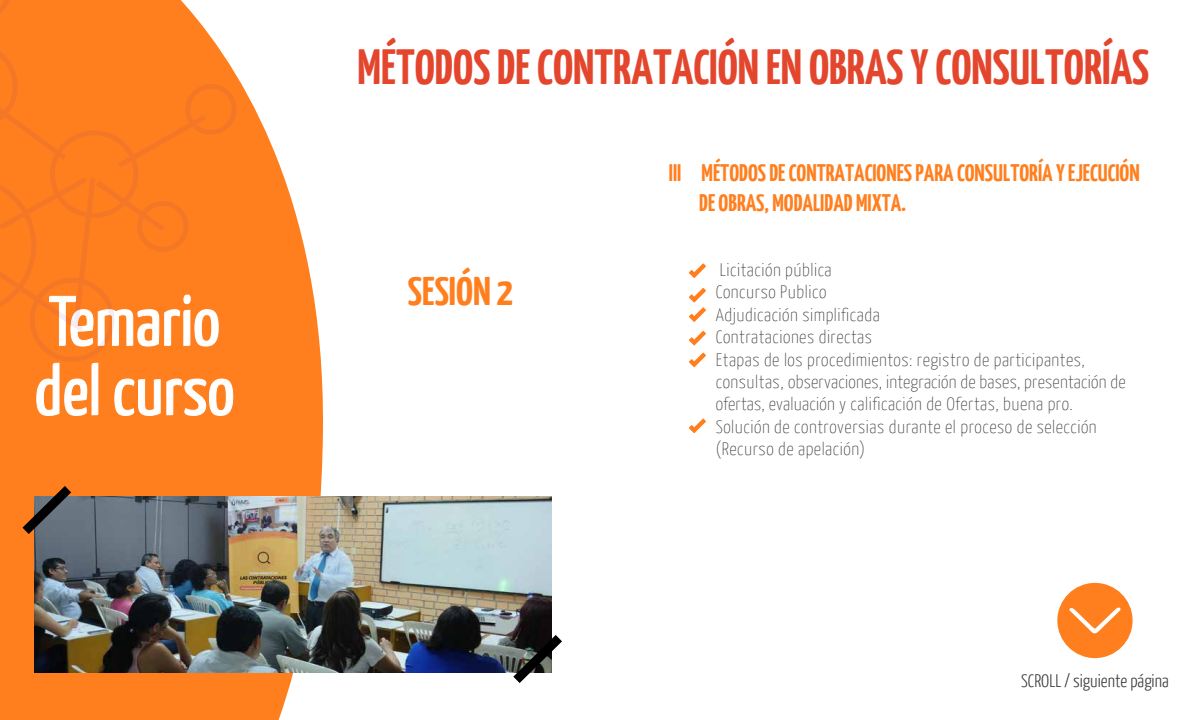
<style>
.page{position:relative;width:1200px;height:720px;background:#fff}
.page>*{position:absolute;margin:0;border:0;box-sizing:border-box;transform-origin:0 0}
.t1{font:70px/69.4px "Yanone Kaffeesatz";color:#fff;scale:1.04 1}
.t2{font:700 49.4px "Yanone Kaffeesatz";color:#e3462d}
.t3{font:700 40px "Yanone Kaffeesatz";color:#ff7f1f;scale:1.04 1}
.t4{font:700 24px/29.8px "Yanone Kaffeesatz";color:#ff7f1f}
.t5{font:300 18.2px "Yanone Kaffeesatz";color:#3c3c3b}
.t6{font:100 18.1px/22.4px "Yanone Kaffeesatz";letter-spacing:.03em;color:#3c3c3b}
</style>
<div class="page">
<div style="left:1057px;top:583px;width:76px;height:75px;background:#ff7f1f;border-radius:50%"></div>
<svg style="left:1069px;top:607px;width:52px;height:27px"></svg>
<svg style="left:0;top:0;width:326px;height:720px;fill:#ff7f1f"></svg>
<img style="left:34px;top:496px;width:518px;height:176px">
<svg style="left:13px;top:476px;width:68px;height:68px"></svg>
<svg style="left:504px;top:625px;width:58px;height:58px"></svg>
<svg style="left:0;top:0;width:13px;height:25px"></svg>
<svg style="left:0;top:37px;width:237px;height:379px"></svg>
<svg style="left:689px;top:263px;width:17px;height:15px"></svg>
<svg style="left:689px;top:288px;width:17px;height:34px"></svg>
<svg style="left:689px;top:331px;width:17px;height:14px"></svg>
<svg style="left:689px;top:353px;width:17px;height:14px"></svg>
<svg style="left:689px;top:419px;width:17px;height:14px"></svg>
<h1 class="t1" style="left:34px;top:284px;width:194px">Temario del curso</h1>
<h2 class="t2" style="left:358px;top:37px;width:793px">MÉTODOS DE CONTRATACIÓN EN OBRAS Y CONSULTORÍAS</h2>
<h3 class="t4" style="left:699px;top:158px;width:442px;text-indent:-30px">III MÉTODOS DE CONTRATACIONES PARA CONSULTORÍA Y EJECUCIÓN<br>DE OBRAS, MODALIDAD MIXTA.</h3>
<h3 class="t3" style="left:408px;top:267px;width:103px">SESIÓN 2</h3>
<p class="t6" style="left:716px;top:258px;width:411px">Licitación pública<br>Concurso Publico<br>Adjudicación simplificada<br>Contrataciones directas<br>Etapas de los procedimientos: registro de participantes, consultas, observaciones, integración de bases, presentación de ofertas, evaluación y calificación de Ofertas, buena pro.<br>Solución de controversias durante el proceso de selección (Recurso de apelación)</p>
<p class="t5" style="left:1021px;top:670px;width:149px">SCROLL / siguiente página</p>
</div>
